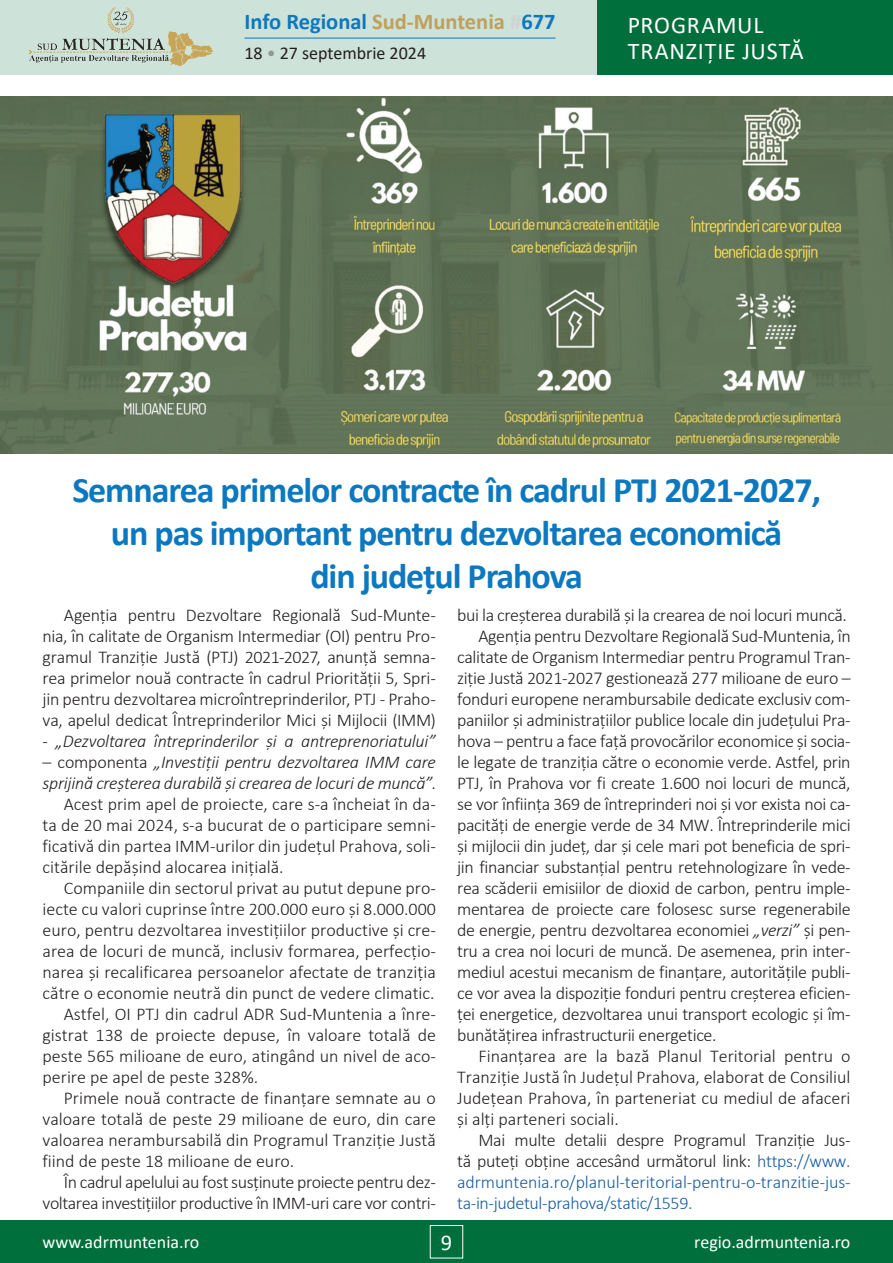
<style>
.page{position:relative;width:893px;height:1263px;background:#fff}
.page>*{position:absolute;margin:0;border:0;box-sizing:border-box;transform-origin:0 0}
.t1{font:700 36px/43.2px "Calibri";letter-spacing:-.03em;color:#0c78bf;text-align:center}
.t2{font:24px/25.5px "Calibri";letter-spacing:.03em;color:#fff}
.t3{font:700 22.5px "Calibri";color:#0c78bf}
.t4{font:22.5px "Calibri";color:#fff}
.t5{font:300 18px/21px "Calibri";letter-spacing:-.02em;color:#231f20;text-align:justify}
.t6{font:300 18px "Calibri";color:#231f20}
.t7{font:italic 300 18px "Calibri";letter-spacing:-.015em;color:#231f20}
.t8{font:300 18px "Calibri";letter-spacing:-.005em;color:#175d9e}
.t9{font:18px "Calibri";color:#fff}
.t10{font:18px "Calibri";color:#231f20}
.s1{color:#bfa05c}
.s2{color:#d1d2d4}
.s3{color:#939598}
.s4{font-style:normal}
.s5{font-style:italic}
.s6{color:#175d9e}
</style>
<div class="page">
<div style="left:0;top:1220px;width:893px;height:43px;background:#006f3c"></div>
<div style="left:0;top:0;width:893px;height:75px;background:#cde2d8"></div>
<div style="left:597px;top:0;width:296px;height:75px;background:#006f3c"></div>
<hr style="left:244px;top:38px;width:311px;height:1px;background:#0c78bf">
<img style="left:28px;top:7px;width:185px;height:59px">
<img style="left:0;top:96px;width:893px;height:357px">
<p class="t3" style="left:244px;top:6px;width:313px">Info Regional <span class="s1">Sud-Muntenia</span> <span class="s2">#</span>677</p>
<p class="t10" style="left:244px;top:41px;width:183px">18 <span class="s3">•</span> 27 septembrie 2024</p>
<h2 class="t2" style="left:628px;top:12px;width:178px">PROGRAMUL<br>TRANZIȚIE JUSTĂ</h2>
<h1 class="t1" style="left:72px;top:468px;width:750px">Semnarea primelor contracte în cadrul PTJ 2021-2027, un pas important pentru dezvoltarea economică<br>din județul Prahova</h1>
<p class="t5" style="left:43px;top:604px;width:395px;text-indent:21px">Agenția pentru Dezvoltare Regională Sud-Munte&shy;nia, în calitate de Organism Intermediar (OI) pentru Pro&shy;gramul Tranziție Justă (PTJ) 2021-2027, anunță semna&shy;rea primelor nouă contracte în cadrul Priorității 5, Spri&shy;jin pentru dezvoltarea microîntreprinderilor, PTJ - Praho&shy;va, apelul dedicat Întreprinderilor Mici și Mijlocii (IMM)</p>
<p class="t7" style="left:43px;top:730px;width:395px"><span class="s4">-</span> „Dezvoltarea întreprinderilor și a antreprenoriatului”</p>
<p class="t7" style="left:43px;top:751px;width:395px"><span class="s4">– componenta</span> „Investiții pentru dezvoltarea IMM care</p>
<p class="t7" style="left:43px;top:772px;width:395px">sprijină creșterea durabilă și crearea de locuri de muncă”<span class="s4">.</span></p>
<p class="t6" style="left:64px;top:793px;width:374px">Acest prim apel de proiecte, care s-a încheiat în da-</p>
<p class="t6" style="left:43px;top:814px;width:395px">ta de 20 mai 2024, s-a bucurat de o participare semni-</p>
<p class="t6" style="left:43px;top:835px;width:395px">ficativă din partea IMM-urilor din județul Prahova, soli-</p>
<p class="t6" style="left:43px;top:856px;width:243px">citările depășind alocarea inițială.</p>
<p class="t6" style="left:64px;top:877px;width:374px">Companiile din sectorul privat au putut depune pro-</p>
<p class="t6" style="left:43px;top:898px;width:395px">iecte cu valori cuprinse între 200.000 euro și 8.000.000</p>
<p class="t6" style="left:43px;top:919px;width:395px">euro, pentru dezvoltarea investițiilor productive și cre-</p>
<p class="t6" style="left:43px;top:940px;width:395px">area de locuri de muncă, inclusiv formarea, perfecțio-</p>
<p class="t6" style="left:43px;top:961px;width:395px">narea și recalificarea persoanelor afectate de tranziția</p>
<p class="t6" style="left:43px;top:982px;width:394px">către o economie neutră din punct de vedere climatic.</p>
<p class="t6" style="left:64px;top:1003px;width:374px">Astfel, OI PTJ din cadrul ADR Sud-Muntenia a înre-</p>
<p class="t6" style="left:43px;top:1024px;width:395px">gistrat 138 de proiecte depuse, în valoare totală de</p>
<p class="t6" style="left:43px;top:1045px;width:395px">peste 565 milioane de euro, atingând un nivel de aco-</p>
<p class="t6" style="left:43px;top:1066px;width:217px">perire pe apel de peste 328%.</p>
<p class="t6" style="left:64px;top:1087px;width:374px">Primele nouă contracte de finanțare semnate au o</p>
<p class="t6" style="left:43px;top:1108px;width:395px">valoare totală de peste 29 milioane de euro, din care</p>
<p class="t6" style="left:43px;top:1129px;width:395px">valoarea nerambursabilă din Programul Tranziție Justă</p>
<p class="t6" style="left:43px;top:1150px;width:253px">fiind de peste 18 milioane de euro.</p>
<p class="t5" style="left:64px;top:1172px;width:374px">În cadrul apelului au fost susținute proiecte pentru dez-</p>
<p class="t5" style="left:43px;top:1193px;width:395px">voltarea investițiilor productive în IMM-uri care vor contri-</p>
<p class="t5" style="left:457px;top:605px;width:391px">bui la creșterea durabilă și la crearea de noi locuri muncă.</p>
<p class="t5" style="left:478px;top:626px;width:374px">Agenția pentru Dezvoltare Regională Sud-Muntenia, în</p>
<p class="t5" style="left:457px;top:647px;width:395px">calitate de Organism Intermediar pentru Programul Tran-</p>
<p class="t5" style="left:457px;top:668px;width:395px">ziție Justă 2021-2027 gestionează 277 milioane de euro –</p>
<p class="t5" style="left:457px;top:689px;width:395px">fonduri europene nerambursabile dedicate exclusiv com-</p>
<p class="t5" style="left:457px;top:710px;width:395px">paniilor și administrațiilor publice locale din județului Pra-</p>
<p class="t5" style="left:457px;top:731px;width:395px">hova – pentru a face față provocărilor economice și socia-</p>
<p class="t5" style="left:457px;top:752px;width:395px">le legate de tranziția către o economie verde. Astfel, prin</p>
<p class="t5" style="left:457px;top:773px;width:395px">PTJ, în Prahova vor fi create 1.600 noi locuri de muncă,</p>
<p class="t5" style="left:457px;top:794px;width:395px">se vor înființa 369 de întreprinderi noi și vor exista noi ca-</p>
<p class="t5" style="left:457px;top:815px;width:395px">pacități de energie verde de 34 MW. Întreprinderile mici</p>
<p class="t5" style="left:457px;top:836px;width:395px">și mijlocii din județ, dar și cele mari pot beneficia de spri-</p>
<p class="t5" style="left:457px;top:857px;width:395px">jin financiar substanțial pentru retehnologizare în vede-</p>
<p class="t5" style="left:457px;top:878px;width:395px">rea scăderii emisiilor de dioxid de carbon, pentru imple-</p>
<p class="t5" style="left:457px;top:899px;width:395px">mentarea de proiecte care folosesc surse regenerabile</p>
<p class="t5" style="left:457px;top:920px;width:395px">de energie, pentru dezvoltarea economiei <span class="s5">„verzi”</span> și pen-</p>
<p class="t5" style="left:457px;top:941px;width:395px">tru a crea noi locuri de muncă. De asemenea, prin inter-</p>
<p class="t5" style="left:457px;top:962px;width:395px">mediul acestui mecanism de finanțare, autoritățile publi-</p>
<p class="t5" style="left:457px;top:983px;width:395px">ce vor avea la dispoziție fonduri pentru creșterea eficien-</p>
<p class="t5" style="left:457px;top:1004px;width:395px">ței energetice, dezvoltarea unui transport ecologic și îm-</p>
<p class="t5" style="left:457px;top:1025px;width:261px">bunătățirea infrastructurii energetice.</p>
<p class="t6" style="left:478px;top:1045px;width:374px">Finanțarea are la bază Planul Teritorial pentru o</p>
<p class="t6" style="left:457px;top:1066px;width:395px">Tranziție Justă în Județul Prahova, elaborat de Consiliul</p>
<p class="t6" style="left:457px;top:1087px;width:395px">Județean Prahova, în parteneriat cu mediul de afaceri</p>
<p class="t6" style="left:457px;top:1108px;width:163px">și alți parteneri sociali.</p>
<p class="t5" style="left:478px;top:1130px;width:374px">Mai multe detalii despre Programul Tranziție Jus-</p>
<p class="t5" style="left:457px;top:1151px;width:395px">tă puteți obține accesând următorul link: <span class="s6">https://www.</span></p>
<p class="t8" style="left:457px;top:1171px;width:395px">adrmuntenia.ro/planul-teritorial-pentru-o-tranzitie-jus-</p>
<p class="t8" style="left:457px;top:1192px;width:237px">ta-in-judetul-prahova/static/1559.</p>
<p class="t9" style="left:43px;top:1230px;width:158px">www.adrmuntenia.ro</p>
<p class="t4" style="left:441px;top:1226px;width:13px">9</p>
<p class="t9" style="left:694px;top:1230px;width:158px">regio.adrmuntenia.ro</p>
</div>
